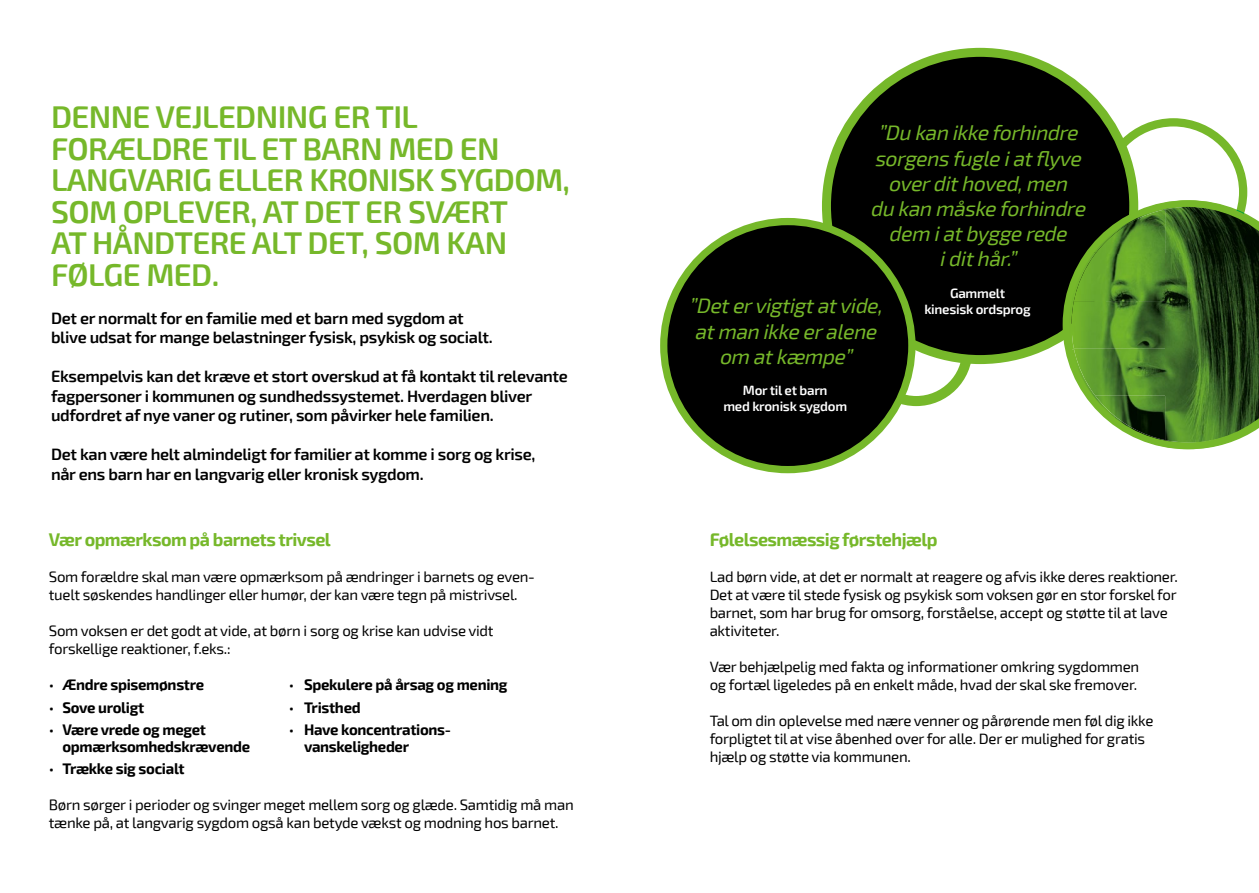
<style>
.page{position:relative;width:1259px;height:893px;background:#fff}
.page>*{position:absolute;margin:0;border:0;box-sizing:border-box;transform-origin:0 0}
.t1{font:600 31.5px/31.5px "Exo 2";letter-spacing:-.02em;color:#76b82a}
.t2{font:italic 21px/25.2px "Exo 2";color:#76b82a;text-align:center}
.t3{font:700 18px "Exo 2";letter-spacing:-.03em;color:#76b82a}
.t4{font:600 16.5px/19.5px "Exo 2";letter-spacing:-.02em;color:#000}
.t5{font:15px/18px "Exo 2";letter-spacing:-.02em;color:#000}
.t6{font:700 15px "Exo 2";letter-spacing:-.02em;color:#000}
.t7{font:600 13.5px/16.2px "Exo 2";letter-spacing:-.02em;color:#fff;text-align:center}
.s1{font-weight:400}
</style>
<div class="page">
<div style="left:860px;top:294px;width:112px;height:112px;border:10px solid #76b82a;border-radius:50%"></div>
<svg style="left:822px;top:48px;width:290px;height:316px;background:#2a2f24"></svg>
<div style="left:664px;top:222px;width:248px;height:248px;background:#000;border-radius:50%"></div>
<div style="left:660px;top:218px;width:255px;height:255px;border:7px solid #76b82a;border-radius:50%"></div>
<svg style="left:1065px;top:118px;width:182px;height:82px"></svg>
<svg style="left:1062px;top:200px;width:197px;height:249px;background:#4f7634"></svg>
<h1 class="t1" style="left:51px;top:102px;width:520px">DENNE VEJLEDNING ER TIL<br>FORÆLDRE TIL ET BARN MED EN<br>LANGVARIG ELLER KRONISK SYGDOM,<br>SOM OPLEVER, AT DET ER SVÆRT<br>AT HÅNDTERE ALT DET, SOM KAN<br>FØLGE MED.</h1>
<p class="t4" style="left:51px;top:308px;width:443px">Det er normalt for en familie med et barn med sygdom at blive udsat for mange belastninger fysisk, psykisk og socialt.</p>
<p class="t4" style="left:51px;top:367px;width:518px">Eksempelvis kan det kræve et stort overskud at få kontakt til relevante fagpersoner i kommunen og sundhedssystemet. Hverdagen bliver udfordret af nye vaner og rutiner, som påvirker hele familien.</p>
<p class="t4" style="left:51px;top:445px;width:486px">Det kan være helt almindeligt for familier at komme i sorg og krise, når ens barn har en langvarig eller kronisk sygdom.</p>
<p class="t3" style="left:49px;top:529px;width:283px">Vær opmærksom på barnets trivsel</p>
<p class="t5" style="left:49px;top:568px;width:487px">Som forældre skal man være opmærksom på ændringer i barnets og even&shy;tuelt søskendes handlinger eller humør, der kan være tegn på mistrivsel.</p>
<p class="t5" style="left:49px;top:622px;width:446px">Som voksen er det godt at vide, at børn i sorg og krise kan udvise vidt forskellige reaktioner, f.eks.:</p>
<p class="t6" style="left:49px;top:676px;width:157px"><span class="s1">•</span> Ændre spisemønstre</p>
<p class="t6" style="left:289px;top:676px;width:220px"><span class="s1">•</span> Spekulere på årsag og mening</p>
<p class="t6" style="left:49px;top:698px;width:97px"><span class="s1">•</span> Sove uroligt</p>
<p class="t6" style="left:289px;top:698px;width:73px"><span class="s1">•</span> Tristhed</p>
<p class="t6" style="left:49px;top:721px;width:159px"><span class="s1">•</span> Være vrede og meget</p>
<p class="t6" style="left:289px;top:721px;width:164px"><span class="s1">•</span> Have koncentrations-</p>
<p class="t6" style="left:62px;top:737px;width:189px">opmærksomhedskrævende</p>
<p class="t6" style="left:304px;top:737px;width:107px">vanskeligheder</p>
<p class="t6" style="left:49px;top:760px;width:137px"><span class="s1">•</span> Trække sig socialt</p>
<p class="t5" style="left:49px;top:796px;width:526px">Børn sørger i perioder og svinger meget mellem sorg og glæde. Samtidig må man tænke på, at langvarig sygdom også kan betyde vækst og modning hos barnet.</p>
<h2 class="t2" style="left:870px;top:121px;width:222px">”Du kan ikke forhindre sorgensfugle iatflyve overdithoved,men<br>du kan måske forhindre dem iatbygge rede idithår.”</h2>
<p class="t7" style="left:950px;top:285px;width:56px">Gammelt</p>
<h2 class="t2" style="left:688px;top:294px;width:200px">”Detervigtigtatvide,</h2>
<p class="t7" style="left:924px;top:301px;width:108px">kinesisk ordsprog</p>
<h2 class="t2" style="left:694px;top:319px;width:189px">atman ikke eralene om atkæmpe”</h2>
<p class="t7" style="left:723px;top:382px;width:125px">Mor til et barn<br>med kronisk sygdom</p>
<p class="t3" style="left:709px;top:529px;width:229px">Følelsesmæssig førstehjælp</p>
<p class="t5" style="left:709px;top:568px;width:470px">Lad børn vide, at det er normalt at reagere og afvis ikke deres reaktioner.<br>Det at være til stede fysisk og psykisk som voksen gør en stor forskel for barnet, som har brug for omsorg, forståelse, accept og støtte til at lave aktiviteter.</p>
<p class="t5" style="left:709px;top:658px;width:431px">Vær behjælpelig med fakta og informationer omkring sygdommen og fortæl ligeledes på en enkelt måde, hvad der skal ske fremover.</p>
<p class="t5" style="left:709px;top:712px;width:445px">Tal om din oplevelse med nære venner og pårørende men føl dig ikke forpligtet til at vise åbenhed over for alle. Der er mulighed for gratis hjælp og støtte via kommunen.</p>
</div>
